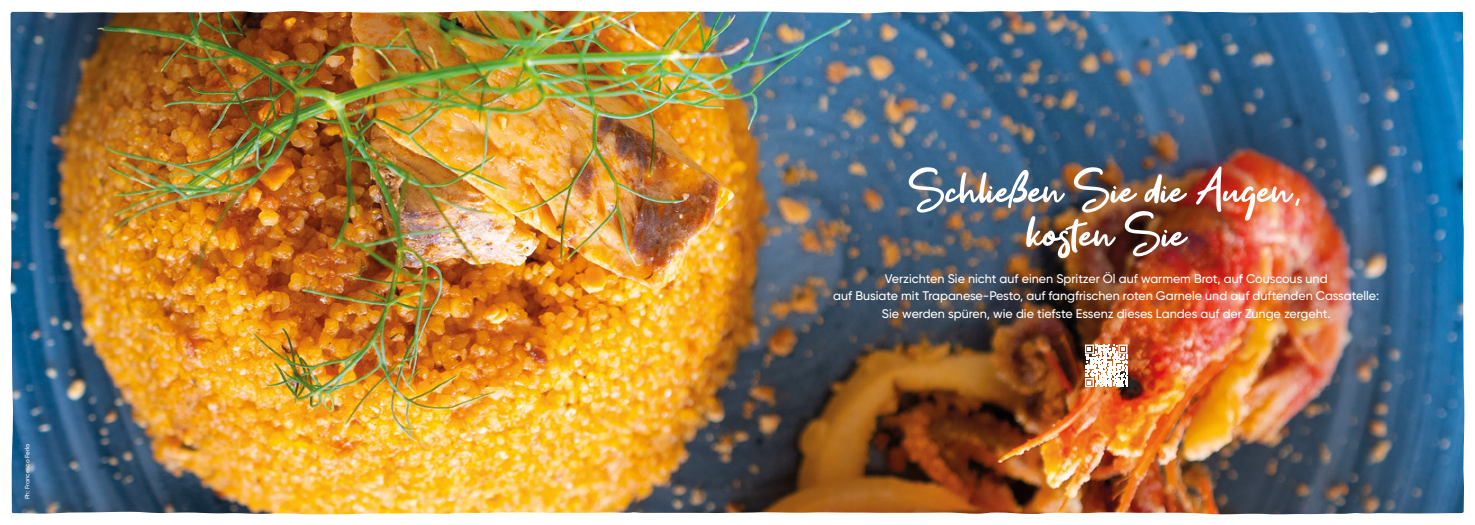
<style>
.page{position:relative;width:1475px;height:525px;background:#fff}
.page>*{position:absolute;margin:0;border:0;box-sizing:border-box;transform-origin:0 0}
.t1{font:60px/43.8px "Get Show";color:#fff;text-align:center}
.t2{font:500 12.5px/17.5px "Gilroy";color:#fff;text-align:center}
.t3{font:500 6.25px "Gilroy";color:#fff}
</style>
<div class="page">
<img style="left:13px;top:11px;width:1451px;height:503px">
<img style="left:10px;top:11px;width:1055px;height:502px">
<svg style="left:1084px;top:344px;width:43px;height:43px"></svg>
<p class="t3" style="left:24px;top:499px;width:57px;rotate:-90deg">Ph: Francesco Ferla</p>
<h1 class="t1" style="left:908px;top:168px;width:396px">Schließen Sie die Augen, kosten Sie</h1>
<p class="t2" style="left:833px;top:269px;width:547px">Verzichten Sie nicht auf einen Spritzer Öl auf warmem Brot, auf Couscous und<br>auf Busiate mit Trapanese-Pesto, auf fangfrischen roten Garnele und auf duftenden Cassatelle:<br>Sie werden spüren, wie die tiefste Essenz dieses Landes auf der Zunge zergeht.</p>
</div>
